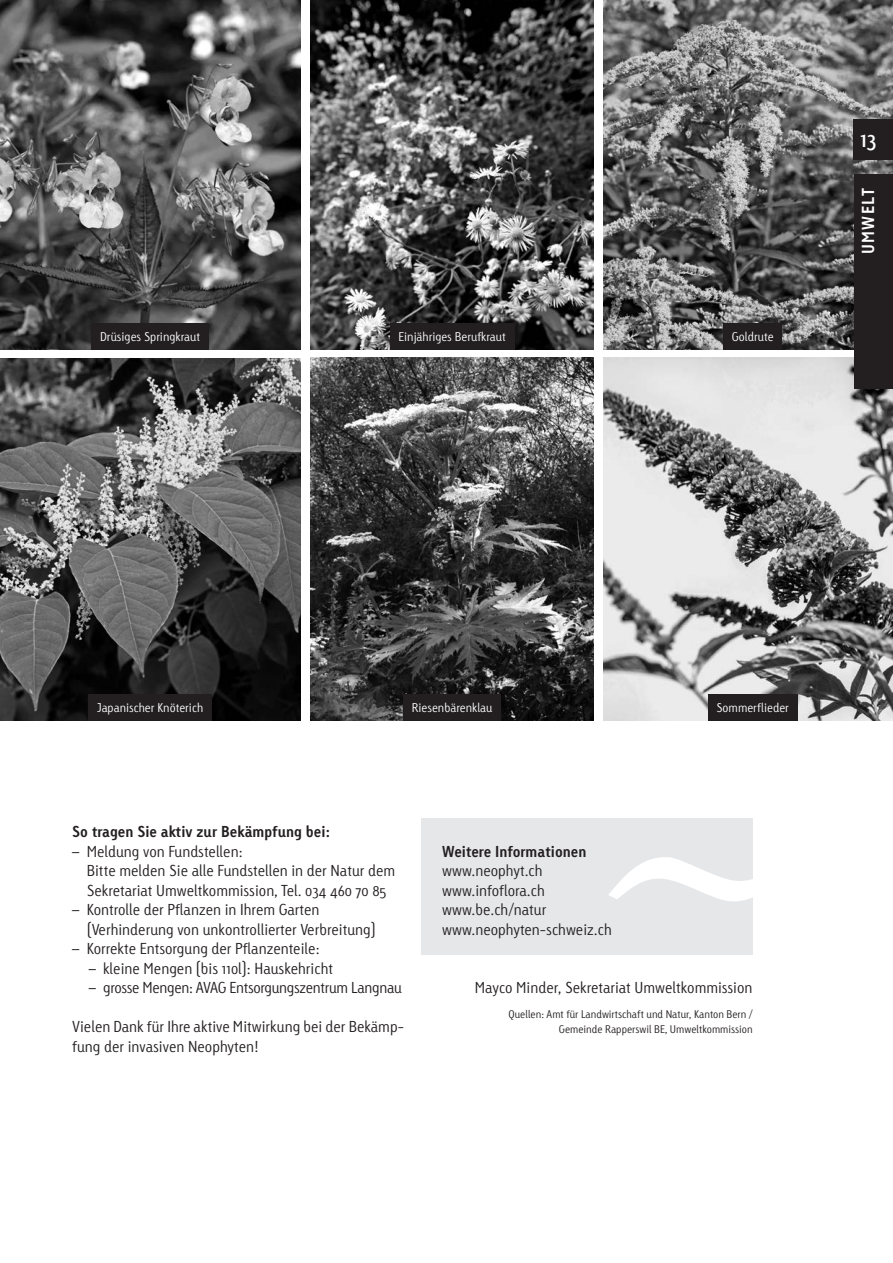
<style>
.page{position:relative;width:893px;height:1263px;background:#fff}
.page>*{position:absolute;margin:0;border:0;box-sizing:border-box;transform-origin:0 0}
.t1{font:22.5px "Linotype Tetria";color:#fff}
.t2{font:700 16.5px "Linotype Tetria";letter-spacing:.085em;color:#fff}
.t3{font:300 15px/19.5px "Linotype Tetria";color:#231f20}
.t4{font:700 15px "Linotype Tetria";color:#231f20}
.t5{font:300 15px "Linotype Tetria";letter-spacing:-.02em;color:#231f20}
.t6{font:300 12px "Linotype Tetria";color:#fff}
.t7{font:300 10.5px/15px "Linotype Tetria";color:#231f20;text-align:right}
</style>
<div class="page">
<img style="left:604px;top:0;width:289px;height:350px">
<img style="left:604px;top:357px;width:289px;height:363px">
<div style="left:421px;top:818px;width:332px;height:136px;background:#e6e7e9"></div>
<div style="left:853px;top:119px;width:40px;height:40px;background:#231f20"></div>
<div style="left:854px;top:174px;width:39px;height:215px;background:#231f20"></div>
<img style="left:0;top:0;width:300px;height:350px">
<img style="left:0;top:358px;width:300px;height:362px">
<div style="left:92px;top:323px;width:117px;height:27px;background:#231f20"></div>
<div style="left:89px;top:694px;width:123px;height:26px;background:#231f20"></div>
<img style="left:310px;top:0;width:284px;height:350px">
<img style="left:310px;top:357px;width:284px;height:363px">
<div style="left:390px;top:323px;width:124px;height:27px;background:#231f20"></div>
<div style="left:403px;top:694px;width:98px;height:26px;background:#231f20"></div>
<div style="left:723px;top:323px;width:59px;height:27px;background:#231f20"></div>
<div style="left:708px;top:694px;width:89px;height:26px;background:#231f20"></div>
<svg style="left:608px;top:857px;width:145px;height:45px"></svg>
<p class="t6" style="left:100px;top:330px;width:102px">Drüsiges Springkraut</p>
<p class="t6" style="left:398px;top:330px;width:109px">Einjähriges Berufkraut</p>
<p class="t6" style="left:732px;top:330px;width:43px">Goldrute</p>
<h1 class="t1" style="left:860px;top:125px;width:18px">13</h1>
<p class="t2" style="left:858px;top:254px;width:68px;rotate:-90deg">UMWELT</p>
<p class="t6" style="left:97px;top:700px;width:108px">Japanischer Knöterich</p>
<p class="t6" style="left:412px;top:700px;width:82px">Riesenbärenklau</p>
<p class="t6" style="left:716px;top:700px;width:74px">Sommerflieder</p>
<p class="t4" style="left:72px;top:822px;width:260px">So tragen Sie aktiv zur Bekämpfung bei:</p>
<p class="t3" style="left:87px;top:842px;width:310px;text-indent:-14px">– Meldung von Fundstellen:<br>Bitte melden Sie alle Fundstellen in der Natur dem<br>Sekretariat Umweltkommission, Tel. 034 460 70 85</p>
<p class="t3" style="left:87px;top:900px;width:291px;text-indent:-14px">– Kontrolle der Pflanzen in Ihrem Garten (Verhinderung von unkontrollierter Verbreitung)</p>
<p class="t3" style="left:72px;top:939px;width:249px">– Korrekte Entsorgung der Pflanzenteile:</p>
<p class="t3" style="left:89px;top:959px;width:246px">– kleine Mengen (bis 110l): Hauskehricht</p>
<p class="t5" style="left:89px;top:979px;width:315px">– grosse Mengen: AVAG Entsorgungszentrum Langnau</p>
<p class="t3" style="left:72px;top:1017px;width:333px">Vielen Dank für Ihre aktive Mitwirkung bei der Bekämp&shy;fung der invasiven Neophyten!</p>
<p class="t4" style="left:442px;top:842px;width:146px">Weitere Informationen</p>
<p class="t3" style="left:442px;top:861px;width:171px">www.neophyt.ch www.infoflora.ch www.be.ch/natur www.neophyten-schweiz.ch</p>
<p class="t3" style="left:475px;top:978px;width:279px">Mayco Minder, Sekretariat Umweltkommission</p>
<p class="t7" style="left:508px;top:1007px;width:246px">Quellen: Amt für Landwirtschaft und Natur, Kanton Bern /<br>Gemeinde Rapperswil BE, Umweltkommission</p>
</div>
